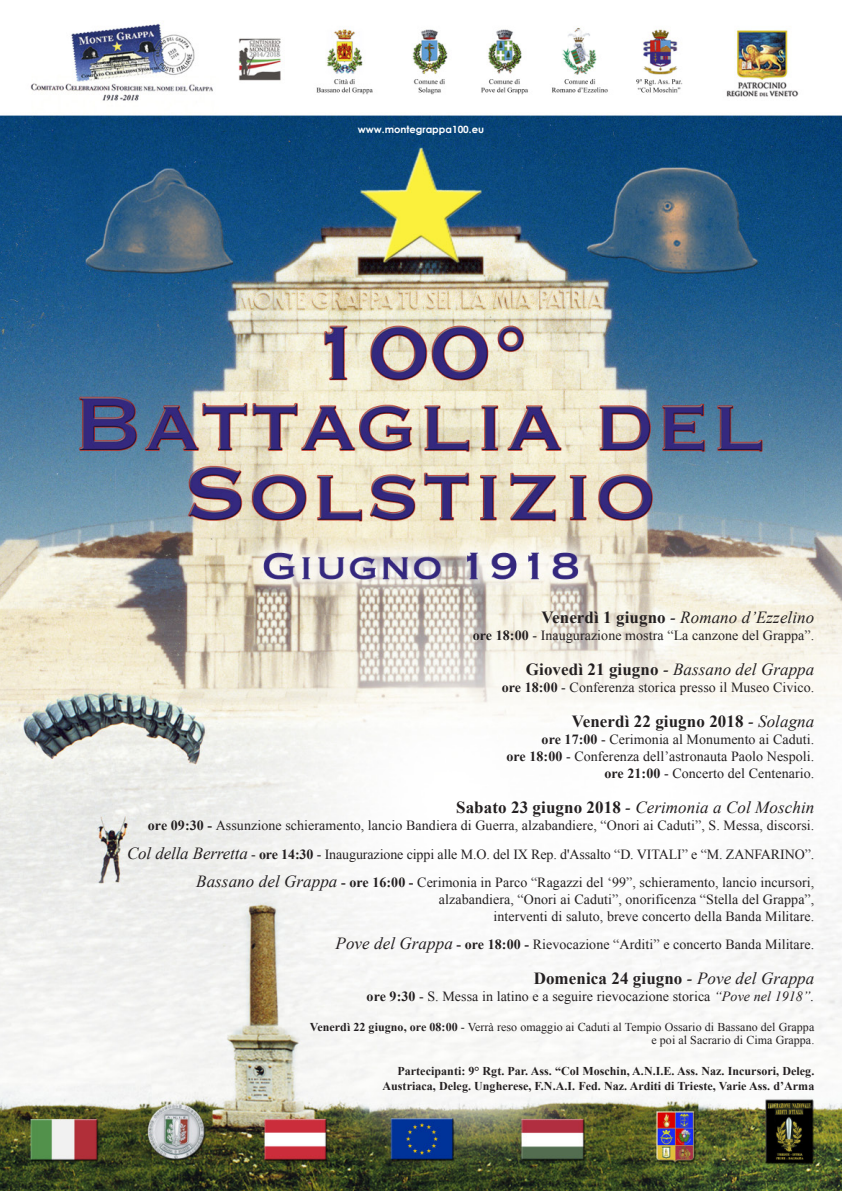
<style>
.page{position:relative;width:842px;height:1191px;background:#fff}
.page>*{position:absolute;margin:0;border:0;box-sizing:border-box;transform-origin:0 0}
.t1{font:italic 17px "Times New Roman";letter-spacing:.005em;color:#231f20}
.t2{font:700 17px "Times New Roman";letter-spacing:.005em;color:#231f20}
.t3{font:14px/16.8px "Times New Roman";letter-spacing:.005em;color:#231f20;text-align:right}
.t4{font:700 12px/14.4px "Times New Roman";letter-spacing:.005em;color:#231f20;text-align:right}
.t5{font:12px/13px "Times New Roman";letter-spacing:.005em;color:#231f20;text-align:right}
.t6{font:700 10px "Century Gothic";color:#fff}
.s1{font-weight:700;font-style:normal}
.s2{font-weight:700}
.s3{font-weight:400;font-style:italic}
.s4{font-style:italic;font-size:17px}
.s5{font-style:italic}
</style>
<div class="page">
<img style="left:0;top:23px;width:842px;height:1168px">
<p class="t6" style="left:358px;top:123px;width:128px">www.montegrappa100.eu</p>
<p class="t1" style="left:541px;top:605px;width:274px"><span class="s1">Venerdì 1 giugno</span> - Romano d’Ezzelino</p>
<p class="t3" style="left:473px;top:626px;width:343px"><span class="s2">ore 18:00</span> - Inaugurazione mostra “La canzone del Grappa”.</p>
<p class="t1" style="left:526px;top:658px;width:290px"><span class="s1">Giovedì 21 giugno</span> - Bassano del Grappa</p>
<p class="t3" style="left:502px;top:679px;width:314px"><span class="s2">ore 18:00</span> - Conferenza storica presso il Museo Civico.</p>
<p class="t2" style="left:572px;top:710px;width:244px">Venerdì 22 giugno 2018 <span class="s3">- Solagna</span></p>
<p class="t3" style="left:506px;top:731px;width:309px"><span class="s2">ore 17:00</span> - Cerimonia al Monumento ai Caduti.<br><span class="s2">ore 18:00</span> - Conferenza dell’astronauta Paolo Nespoli. <span class="s2">ore 21:00</span> - Concerto del Centenario.</p>
<p class="t1" style="left:456px;top:796px;width:360px"><span class="s1">Sabato 23 giugno 2018</span> - Cerimonia a Col Moschin</p>
<p class="t3" style="left:127px;top:811px;width:689px;line-height:28.4px"><span class="s2">ore 09:30 -</span> Assunzione schieramento, lancio Bandiera di Guerra, alzabandiere, “Onori ai Caduti”, S. Messa, discorsi.<br><span class="s4">Col della Berretta</span> - <span class="s2">ore 14:30</span> - Inaugurazione cippi alle M.O. del IX Rep. d'Assalto “D. VITALI” e “M. ZANFARINO”.<br><span class="s4">Bassano del Grappa</span> <span class="s2">- ore 16:00 -</span> Cerimonia in Parco “Ragazzi del ‘99”, schieramento, lancio incursori,</p>
<p class="t3" style="left:439px;top:890px;width:377px">alzabandiera, “Onori ai Caduti”, onorificenza “Stella del Grappa”, interventi di saluto, breve concerto della Banda Militare.</p>
<p class="t3" style="left:336px;top:935px;width:480px"><span class="s4">Pove del Grappa</span> <span class="s2">- ore 18:00 -</span> Rievocazione “Arditi” e concerto Banda Militare.</p>
<p class="t2" style="left:534px;top:967px;width:282px">Domenica 24 giugno <span class="s3">- Pove del Grappa</span></p>
<p class="t3" style="left:367px;top:988px;width:449px"><span class="s2">ore 9:30</span> - S. Messa in latino e a seguire rievocazione storica <span class="s5">“Pove nel 1918”.</span></p>
<p class="t5" style="left:310px;top:1020px;width:506px"><span class="s2">Venerdì 22 giugno, ore 08:00</span> - Verrà reso omaggio ai Caduti al Tempio Ossario di Bassano del Grappa e poi al Sacrario di Cima Grappa.</p>
<p class="t4" style="left:382px;top:1063px;width:433px">Partecipanti: 9° Rgt. Par. Ass. “Col Moschin, A.N.I.E. Ass. Naz. Incursori, Deleg.<br>Austriaca, Deleg. Ungherese, F.N.A.I. Fed. Naz. Arditi di Trieste, Varie Ass. d’Arma</p>
</div>
